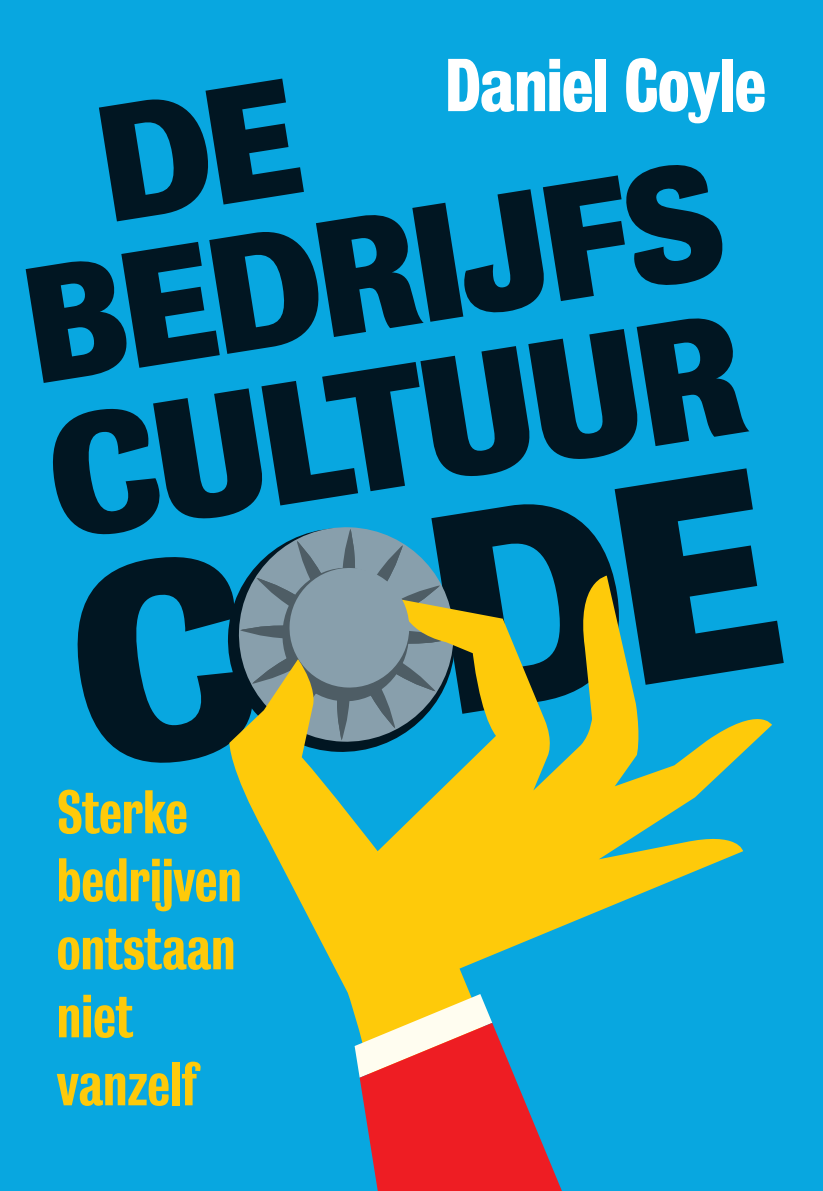
<style>
.page{position:relative;width:823px;height:1191px;background:#fff}
.page>*{position:absolute;margin:0;border:0;box-sizing:border-box;transform-origin:0 0}
.t1{font:700 157px "Bureau Grot";color:#011622}
.t2{font:700 150px/148px "Bureau Grot";color:#011622}
.t3{font:700 68px "Bureau Grot Cond";letter-spacing:-.01em;color:#fff}
.t4{font:500 56px/68px "Bureau Grot Cond";color:#feca0a}
</style>
<div class="page">
<div style="left:0;top:1px;width:822px;height:1190px;background:#08a7e0"></div>
<svg style="left:237px;top:774px;width:506px;height:417px"></svg>
<svg style="left:354px;top:994px;width:207px;height:197px"></svg>
<svg style="left:228px;top:527px;width:544px;height:247px"></svg>
<p class="t3" style="left:445px;top:46px;width:322px">Daniel Coyle</p>
<h2 class="t2" style="left:-9px;top:112px;width:707px;text-indent:97px;rotate:-9deg">DE<br>BEDRIJFS</h2>
<h1 class="t1" style="left:35px;top:391px;width:704px;rotate:-9deg">CULTUUR</h1>
<p class="t4" style="left:57px;top:779px;width:186px">Sterke bedrijven ontstaan niet vanzelf</p>
</div>
